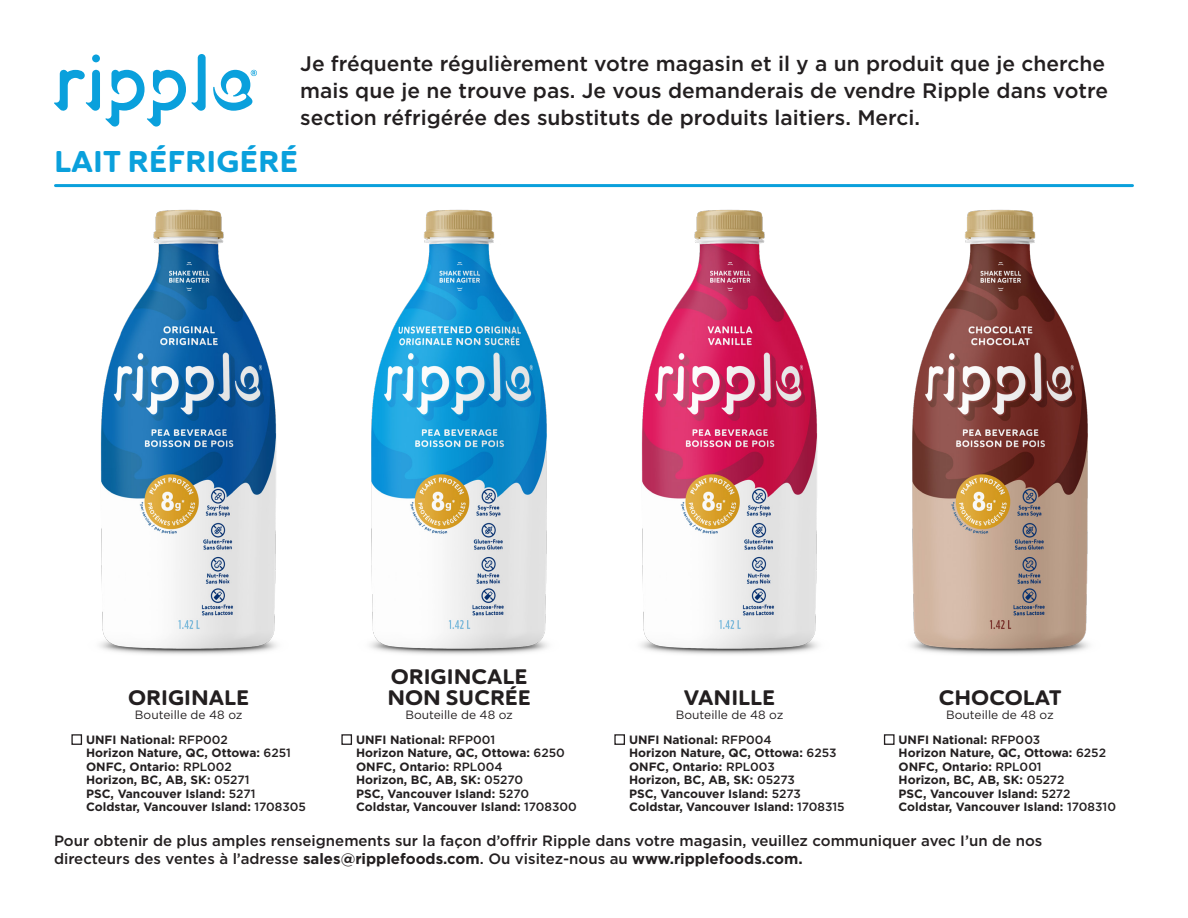
<style>
.page{position:relative;width:1188px;height:918px;background:#fff}
.page>*{position:absolute;margin:0;border:0;box-sizing:border-box;transform-origin:0 0}
.t1{font:30px "Haboro Soft Ext Ex B";color:#0aa0dc}
.t2{font:500 21px/27px "Gotham";color:#231f20}
.t3{font:21px/21px "Haboro Soft Ext Ex B";color:#231f20}
.t4{font:500 15px/18px "Gotham";color:#231f20}
.t5{font:700 12px/13.5px "Gotham";color:#231f20}
.t6{font:12px "Gotham";color:#231f20}
.s1{font-weight:500}
.s2{font-weight:700}
</style>
<div class="page">
<svg style="left:54px;top:54px;width:152px;height:73px"></svg>
<svg style="left:213px;top:70px;width:44px;height:41px"></svg>
<hr style="left:56px;top:184px;width:1076px;height:3px;background:#0aa0dc">
<img style="left:54px;top:186px;width:1080px;height:469px">
<div style="left:71px;top:734px;width:11px;height:11px;border:1px solid #231f20"></div>
<div style="left:341px;top:734px;width:11px;height:11px;border:1px solid #231f20"></div>
<div style="left:614px;top:734px;width:11px;height:11px;border:1px solid #231f20"></div>
<div style="left:884px;top:734px;width:11px;height:11px;border:1px solid #231f20"></div>
<p class="t2" style="left:300px;top:50px;width:809px">Je fréquente régulièrement votre magasin et il y a un produit que je cherche mais que je ne trouve pas. Je vous demanderais de vendre Ripple dans votre section réfrigérée des substituts de produits laitiers. Merci.</p>
<p class="t1" style="left:54px;top:142px;width:246px">LAIT RÉFRIGÉRÉ</p>
<p class="t3" style="left:387px;top:666px;width:145px">ORIGINCALE<br>NON SUCRÉE</p>
<p class="t5" style="left:356px;top:733px;width:210px">UNFI National: <span class="s1">RFP001<br></span>Horizon Nature, QC, Ottowa: <span class="s1">6250<br></span>ONFC, Ontario: <span class="s1">RPL004<br></span>Horizon, BC, AB, SK: <span class="s1">05270</span></p>
<p class="t5" style="left:356px;top:787px;width:175px">PSC, Vancouver Island: <span class="s1">5270</span></p>
<p class="t5" style="left:356px;top:800px;width:222px">Coldstar, Vancouver Island: <span class="s1">1708300</span></p>
<p class="t3" style="left:939px;top:687px;width:125px">CHOCOLAT</p>
<p class="t5" style="left:899px;top:733px;width:209px">UNFI National: <span class="s1">RFP003<br></span>Horizon Nature, QC, Ottowa: <span class="s1">6252<br></span>ONFC, Ontario: <span class="s1">RPL001<br></span>Horizon, BC, AB, SK: <span class="s1">05272</span></p>
<p class="t5" style="left:899px;top:787px;width:173px">PSC, Vancouver Island: <span class="s1">5272</span></p>
<p class="t5" style="left:899px;top:800px;width:219px">Coldstar, Vancouver Island: <span class="s1">1708310</span></p>
<p class="t4" style="left:54px;top:832px;width:990px">Pour obtenir de plus amples renseignements sur la façon d’offrir Ripple dans votre magasin, veuillez communiquer avec I’un de nos directeurs des ventes à l’adresse <span class="s2">sales@ripplefoods.com</span>. Ou visitez-nous au <span class="s2">www.ripplefoods.com.</span></p>
<p class="t3" style="left:128px;top:687px;width:123px">ORIGINALE</p>
<p class="t6" style="left:135px;top:707px;width:109px">Bouteille de 48 oz</p>
<p class="t5" style="left:86px;top:733px;width:206px">UNFI National: <span class="s1">RFP002<br></span>Horizon Nature, QC, Ottowa: <span class="s1">6251<br></span>ONFC, Ontario: <span class="s1">RPL002<br></span>Horizon, BC, AB, SK: <span class="s1">05271</span></p>
<p class="t5" style="left:86px;top:787px;width:171px">PSC, Vancouver Island: <span class="s1">5271</span></p>
<p class="t5" style="left:86px;top:800px;width:222px">Coldstar, Vancouver Island: <span class="s1">1708305</span></p>
<p class="t3" style="left:684px;top:687px;width:93px">VANILLE</p>
<p class="t5" style="left:629px;top:733px;width:209px">UNFI National: <span class="s1">RFP004<br></span>Horizon Nature, QC, Ottowa: <span class="s1">6253<br></span>ONFC, Ontario: <span class="s1">RPL003<br></span>Horizon, BC, AB, SK: <span class="s1">05273</span></p>
<p class="t5" style="left:629px;top:787px;width:173px">PSC, Vancouver Island: <span class="s1">5273</span></p>
<p class="t5" style="left:629px;top:800px;width:217px">Coldstar, Vancouver Island: <span class="s1">1708315</span></p>
<p class="t6" style="left:405px;top:707px;width:109px">Bouteille de 48 oz</p>
<p class="t6" style="left:676px;top:707px;width:109px">Bouteille de 48 oz</p>
<p class="t6" style="left:946px;top:707px;width:109px">Bouteille de 48 oz</p>
</div>
